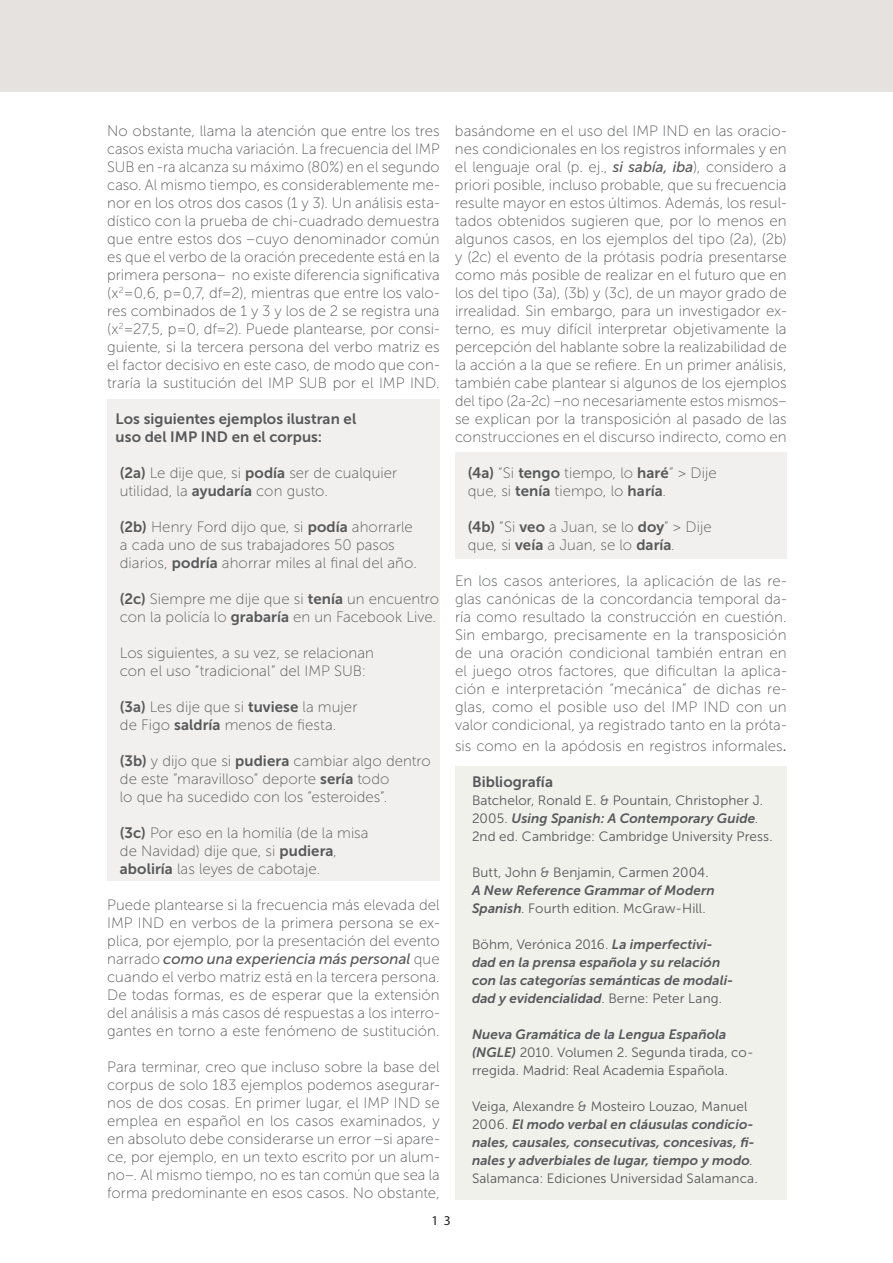
<style>
.page{position:relative;width:893px;height:1263px;background:#fff}
.page>*{position:absolute;margin:0;border:0;box-sizing:border-box;transform-origin:0 0}
.Leipis_WEBesp_2{font:15px/18px "Museo Sans 100";letter-spacing:.005em;color:#57585a}
.Leipis_WEBesp_2-2{font:15px/18px "Museo Sans 700";letter-spacing:.005em;color:#57585a}
.Leipis_WEBesp_2-3{font:italic 13.5px/18px "Museo Sans 700";letter-spacing:.005em;color:#57585a}
.Leipis_WEBesp_2-4{font:13.5px/18px "Museo Sans 300";letter-spacing:.01em;color:#57585a}
.t1{font:13.5px "Myriad Pro";color:#231f20}
.s1{font-family:"Museo Sans 700"}
.s2{font-family:"Museo Sans 500";font-style:italic}
.s3{font-family:"Museo Sans 500"}
.s4{font-family:"Museo Sans 700";font-style:italic}
.s5{font-family:"Museo Sans 300";font-style:normal}
</style>
<div class="page">
<div style="left:455px;top:453px;width:332px;height:106px;background:#f1f0ee"></div>
<div style="left:107px;top:400px;width:333px;height:481px;background:#f1f0ee"></div>
<div style="left:455px;top:766px;width:332px;height:433px;background:#f0f1eb"></div>
<div style="left:0;top:0;width:893px;height:91px;background:#e6e2df"></div>
<p class="Leipis_WEBesp_2" style="left:107px;top:122px;width:334px;text-align:justify">No obstante, llama la atención que entre los tres casos exista mucha variación. La frecuencia del IMP SUB en -ra alcanza su máximo (80%) en el segundo caso. Al mismo tiempo, es considerablemente me&shy;nor en los otros dos casos (1 y 3). Un análisis esta&shy;dístico con la prueba de chi-cuadrado demuestra que entre estos dos –cuyo denominador común es que el verbo de la oración precedente está en la primera persona– no existe diferencia significativa (x<sup>2</sup>=0,6, p=0,7, df=2), mientras que entre los valo&shy;res combinados de 1 y 3 y los de 2 se registra una (x<sup>2</sup>=27,5, p=0, df=2). Puede plantearse, por consi&shy;guiente, si la tercera persona del verbo matriz es el factor decisivo en este caso, de modo que con&shy;traría la sustitución del IMP SUB por el IMP IND.</p>
<p class="Leipis_WEBesp_2-2" style="left:116px;top:410px;width:242px">Los siguientes ejemplos ilustran el uso del IMP IND en el corpus:</p>
<p class="Leipis_WEBesp_2" style="left:120px;top:464px;width:279px"><span class="s1">(2a)</span> Le dije que, si <span class="s1">podía</span> ser de cualquier utilidad, la <span class="s1">ayudaría</span> con gusto.</p>
<p class="Leipis_WEBesp_2" style="left:120px;top:518px;width:298px"><span class="s1">(2b)</span> Henry Ford dijo que, si <span class="s1">podía</span> ahorrarle a cada uno de sus trabajadores 50 pasos diarios, <span class="s1">podría</span> ahorrar miles al final del año.</p>
<p class="Leipis_WEBesp_2" style="left:120px;top:590px;width:321px"><span class="s1">(2c)</span> Siempre me dije que si <span class="s1">tenía</span> un encuentro con la policía lo <span class="s1">grabaría</span> en un Facebook Live.</p>
<p class="Leipis_WEBesp_2" style="left:120px;top:644px;width:256px">Los siguientes, a su vez, se relacionan con el uso “tradicional” del IMP SUB:</p>
<p class="Leipis_WEBesp_2" style="left:120px;top:698px;width:239px"><span class="s1">(3a)</span> Les dije que si <span class="s1">tuviese</span> la mujer de Figo <span class="s1">saldría</span> menos de fiesta.</p>
<p class="Leipis_WEBesp_2" style="left:120px;top:752px;width:312px"><span class="s1">(3b)</span> y dijo que si <span class="s1">pudiera</span> cambiar algo dentro de este ”maravilloso” deporte <span class="s1">sería</span> todo<br>lo que ha sucedido con los ”esteroides”.</p>
<p class="Leipis_WEBesp_2" style="left:120px;top:824px;width:250px"><span class="s1">(3c)</span> Por eso en la homilía (de la misa de Navidad) dije que, si <span class="s1">pudiera</span>, <span class="s1">aboliría</span> las leyes de cabotaje.</p>
<p class="Leipis_WEBesp_2" style="left:107px;top:896px;width:334px;text-align:justify">Puede plantearse si la frecuencia más elevada del IMP IND en verbos de la primera persona se ex&shy;plica, por ejemplo, por la presentación del evento narrado <span class="s2">como una experiencia más personal</span> que cuando el verbo matriz está en la tercera persona.<br>De todas formas, es de esperar que la extensión del análisis a más casos dé respuestas a los interro&shy;gantes en torno a este fenómeno de sustitución.</p>
<p class="Leipis_WEBesp_2" style="left:107px;top:1058px;width:334px;text-align:justify">Para terminar, creo que incluso sobre la base del corpus de solo 183 ejemplos podemos asegurar&shy;nos de dos cosas. En primer lugar, el IMP IND se emplea en español en los casos examinados, y en absoluto debe considerarse un error –si apare&shy;ce, por ejemplo, en un texto escrito por un alum&shy;no–. Al mismo tiempo, no es tan común que sea la forma predominante en esos casos. No obstante,</p>
<p class="Leipis_WEBesp_2" style="left:455px;top:122px;width:333px;text-align:justify">basándome en el uso del IMP IND en las oracio&shy;nes condicionales en los registros informales y en el lenguaje oral (p. ej., <span class="s2">si sabía, iba</span>), considero a priori posible, incluso probable, que su frecuencia resulte mayor en estos últimos. Además, los resul&shy;tados obtenidos sugieren que, por lo menos en algunos casos, en los ejemplos del tipo (2a), (2b) y (2c) el evento de la prótasis podría presentarse como más posible de realizar en el futuro que en los del tipo (3a), (3b) y (3c), de un mayor grado de irrealidad. Sin embargo, para un investigador ex&shy;terno, es muy difícil interpretar objetivamente la percepción del hablante sobre la realizabilidad de la acción a la que se refiere. En un primer análisis, también cabe plantear si algunos de los ejemplos del tipo (2a-2c) –no necesariamente estos mismos– se explican por la transposición al pasado de las construcciones en el discurso indirecto, como en</p>
<p class="Leipis_WEBesp_2" style="left:468px;top:464px;width:250px"><span class="s1">(4a)</span> “Si <span class="s1">tengo</span> tiempo, lo <span class="s1">haré</span>” &gt; Dije que, si <span class="s1">tenía</span> tiempo, lo <span class="s1">haría</span>.</p>
<p class="Leipis_WEBesp_2" style="left:468px;top:518px;width:245px"><span class="s1">(4b)</span> “Si <span class="s1">veo</span> a Juan, se lo <span class="s1">doy</span>” &gt; Dije que, si <span class="s1">veía</span> a Juan, se lo <span class="s1">daría</span>.</p>
<p class="Leipis_WEBesp_2" style="left:455px;top:572px;width:333px;text-align:justify">En los casos anteriores, la aplicación de las re&shy;glas canónicas de la concordancia temporal da&shy;ría como resultado la construcción en cuestión.<br>Sin embargo, precisamente en la transposición de una oración condicional también entran en el juego otros factores, que dificultan la aplica&shy;ción e interpretación “mecánica” de dichas re&shy;glas, como el posible uso del IMP IND con un valor condicional, ya registrado tanto en la próta-</p>
<p class="Leipis_WEBesp_2" style="left:455px;top:737px;width:333px">sis como en la apódosis en registros informales<span class="s3">.</span></p>
<p class="Leipis_WEBesp_2-2" style="left:472px;top:773px;width:83px">Bibliografía</p>
<p class="Leipis_WEBesp_2-4" style="left:472px;top:791px;width:302px">Batchelor, Ronald E. &amp; Pountain, Christopher J.<br>2005. <span class="s4">Using Spanish: A Contemporary Guide</span>.<br>2nd ed. Cambridge: Cambridge University Press.</p>
<p class="Leipis_WEBesp_2-4" style="left:472px;top:863px;width:244px">Butt, John &amp; Benjamin, Carmen 2004.<br><span class="s4">A New Reference Grammar of Modern<br>Spanish</span>. Fourth edition. McGraw-Hill.</p>
<p class="Leipis_WEBesp_2-3" style="left:472px;top:935px;width:263px"><span class="s5">Böhm, Verónica 2016.</span> La imperfectivi&shy;dad en la prensa española y su relación con las categorías semánticas de modali&shy;dad y evidencialidad<span class="s5">. Berne: Peter Lang.</span></p>
<p class="Leipis_WEBesp_2-4" style="left:472px;top:1025px;width:283px"><span class="s4">Nueva Gramática de la Lengua Española (NGLE)</span> 2010. Volumen 2. Segunda tirada, co&shy;rregida. Madrid: Real Academia Española.</p>
<p class="Leipis_WEBesp_2-3" style="left:472px;top:1097px;width:287px"><span class="s5">Veiga, Alexandre &amp; Mosteiro Louzao, Manuel 2006.</span> El modo verbal en cláusulas condicio&shy;nales, causales, consecutivas, concesivas, fi&shy;nales y adverbiales de lugar, tiempo y modo<span class="s5">.<br>Salamanca: Ediciones Universidad Salamanca.</span></p>
<p class="t1" style="left:432px;top:1212px;width:21px">1 3</p>
</div>
